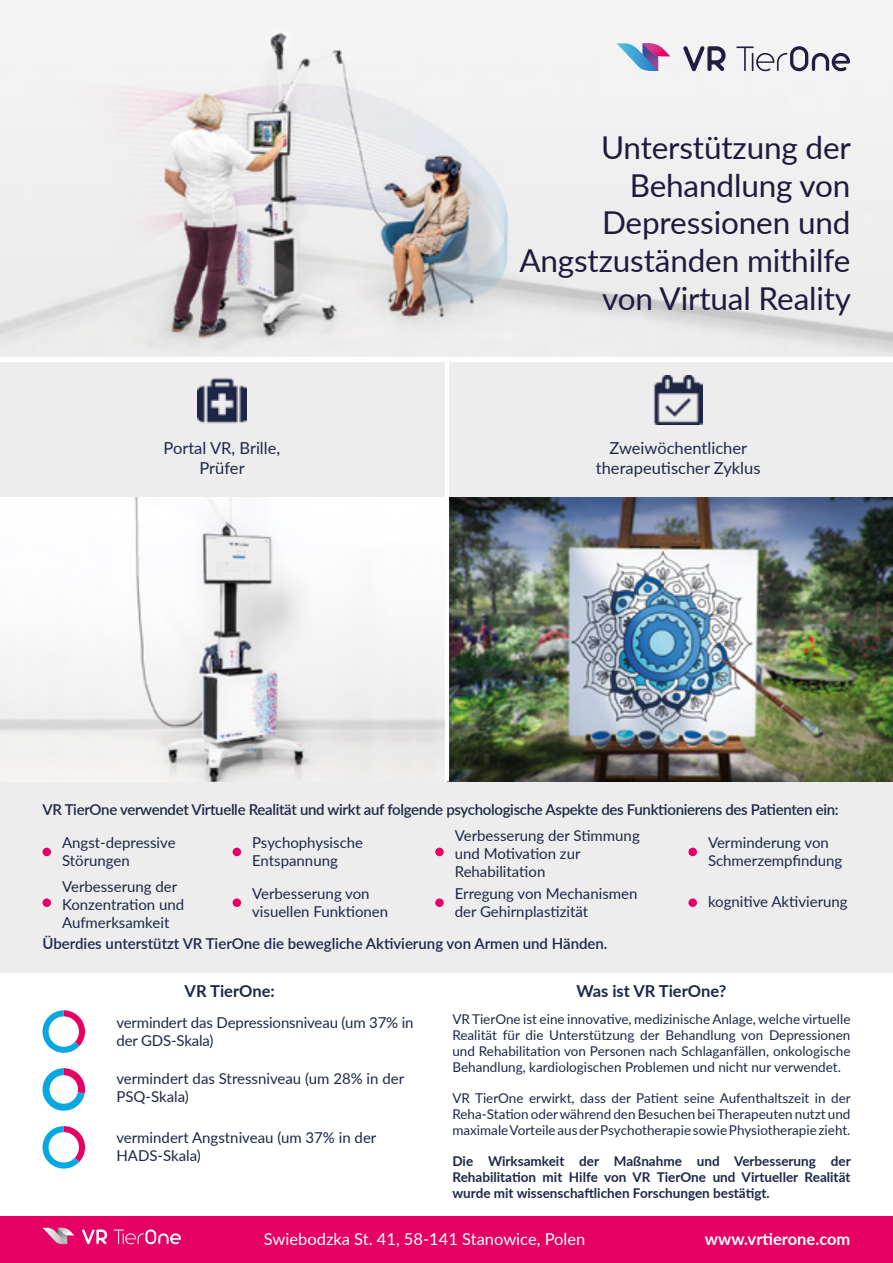
<style>
.page{position:relative;width:893px;height:1263px;background:#fff}
.page>*{position:absolute;margin:0;border:0;box-sizing:border-box;transform-origin:0 0}
.t1{font:31.5px/37.8px "Lato";letter-spacing:-.005em;color:#201a3c;text-align:right}
.t2{font:16.5px/19.8px "Lato";color:#1e2748;text-align:center}
.t3{font:16.5px "Lato";color:#fff}
.t4{font:700 16.5px "Lato";color:#1d2748}
.t5{font:700 16.5px "Lato";color:#fff}
.t6{font:15px/18px "Lato";color:#1d2748}
.t7{font:600 15px "Lato";letter-spacing:-.02em;color:#1d2748}
.t8{font:600 15px "Lato";color:#1d2748}
.t9{font:13.5px/15.8px "Lato";color:#1d2748;text-align:justify}
.t10{font:700 13.5px/15.8px "Lato";color:#1d2748;text-align:justify}
</style>
<div class="page">
<div style="left:0;top:359px;width:893px;height:613px;background:#ededed"></div>
<img style="left:654px;top:375px;width:49px;height:49px">
<img style="left:197px;top:377px;width:49px;height:47px">
<img style="left:0;top:497px;width:893px;height:284px">
<hr style="left:445px;top:359px;width:4px;height:422px;background:#fff">
<img style="left:0;top:0;width:893px;height:357px">
<svg style="left:617px;top:43px;width:53px;height:28px"></svg>
<svg style="left:683px;top:46px;width:43px;height:25px"></svg>
<svg style="left:736px;top:46px;width:114px;height:25px"></svg>
<hr style="left:0;top:357px;width:893px;height:4px;background:#fff">
<div style="left:0;top:1216px;width:893px;height:47px;background:#e60063"></div>
<svg style="left:43px;top:1228px;width:31px;height:16px"></svg>
<svg style="left:82px;top:1229px;width:25px;height:15px"></svg>
<svg style="left:114px;top:1229px;width:67px;height:15px"></svg>
<div style="left:435px;top:848px;width:9px;height:8px;background:#e60063;border-radius:50%"></div>
<div style="left:435px;top:898px;width:9px;height:9px;background:#e60063;border-radius:50%"></div>
<div style="left:233px;top:848px;width:8px;height:8px;background:#e60063;border-radius:50%"></div>
<div style="left:233px;top:898px;width:8px;height:9px;background:#e60063;border-radius:50%"></div>
<div style="left:688px;top:848px;width:9px;height:8px;background:#e60063;border-radius:50%"></div>
<div style="left:688px;top:898px;width:9px;height:9px;background:#e60063;border-radius:50%"></div>
<div style="left:43px;top:848px;width:8px;height:8px;background:#e60063;border-radius:50%"></div>
<div style="left:43px;top:898px;width:8px;height:9px;background:#e60063;border-radius:50%"></div>
<svg style="left:43px;top:1126px;width:42px;height:42px"></svg>
<svg style="left:43px;top:1068px;width:42px;height:43px"></svg>
<svg style="left:43px;top:1010px;width:42px;height:43px"></svg>
<h1 class="t1" style="left:519px;top:127px;width:333px">Unterstützung der<br>Behandlung von<br>Depressionen und<br>Angstzuständen mithilfe von Virtual Reality</h1>
<p class="t2" style="left:164px;top:438px;width:118px">Portal VR, Brille,<br>Prüfer</p>
<p class="t2" style="left:596px;top:438px;width:166px">Zweiwöchentlicher therapeutischer Zyklus</p>
<p class="t7" style="left:43px;top:798px;width:798px">VR TierOne verwendet Virtuelle Realität und wirkt auf folgende psychologische Aspekte des Funktionierens des Patienten ein:</p>
<p class="t6" style="left:62px;top:833px;width:115px">Angst-depressive<br>Störungen</p>
<p class="t6" style="left:62px;top:876px;width:124px">Verbesserung der<br>Konzentration und<br>Aufmerksamkeit</p>
<p class="t6" style="left:252px;top:833px;width:112px">Psychophysische<br>Entspannung</p>
<p class="t6" style="left:252px;top:883px;width:137px">Verbesserung von visuellen Funktionen</p>
<p class="t6" style="left:455px;top:826px;width:187px">Verbesserung der Stimmung und Motivation zur<br>Rehabilitation</p>
<p class="t6" style="left:455px;top:883px;width:184px">Erregung von Mechanismen der Gehirnplastizität</p>
<p class="t8" style="left:43px;top:933px;width:566px">Überdies unterstützt VR TierOne die bewegliche Aktivierung von Armen und Händen.</p>
<p class="t6" style="left:708px;top:833px;width:136px">Verminderung von<br>Schmerzempfindung</p>
<p class="t6" style="left:708px;top:892px;width:141px">kognitive Aktivierung</p>
<p class="t4" style="left:185px;top:978px;width:92px">VR TierOne:</p>
<p class="t4" style="left:576px;top:978px;width:151px">Was ist VR TierOne?</p>
<p class="t9" style="left:452px;top:1011px;width:399px">VR TierOne ist eine innovative, medizinische Anlage, welche virtuelle Realität für die Unterstützung der Behandlung von Depressionen und Rehabilitation von Personen nach Schlaganfällen, onkologische Behandlung, kardiologischen Problemen und nicht nur verwendet.</p>
<p class="t9" style="left:452px;top:1090px;width:400px">VR TierOne erwirkt, dass der Patient seine Aufenthaltszeit in der Reha-Station oder während den Besuchen bei Therapeuten nutzt und maximale Vorteile aus der Psychotherapie sowie Physiotherapie zieht.</p>
<p class="t10" style="left:452px;top:1153px;width:400px">Die Wirksamkeit der Maßnahme und Verbesserung der Rehabilitation mit Hilfe von VR TierOne und Virtueller Realität wurde mit wissenschaftlichen Forschungen bestätigt.</p>
<p class="t6" style="left:116px;top:1012px;width:299px">vermindert das Depressionsniveau (um 37% in der GDS-Skala)</p>
<p class="t6" style="left:116px;top:1069px;width:289px">vermindert das Stressniveau (um 28% in der<br>PSQ-Skala)</p>
<p class="t6" style="left:116px;top:1128px;width:262px">vermindert Angstniveau (um 37% in der<br>HADS-Skala)</p>
<p class="t3" style="left:264px;top:1227px;width:323px">Swiebodzka St. 41, 58-141 Stanowice, Polen</p>
<p class="t5" style="left:705px;top:1227px;width:147px">www.vrtierone.com</p>
</div>
